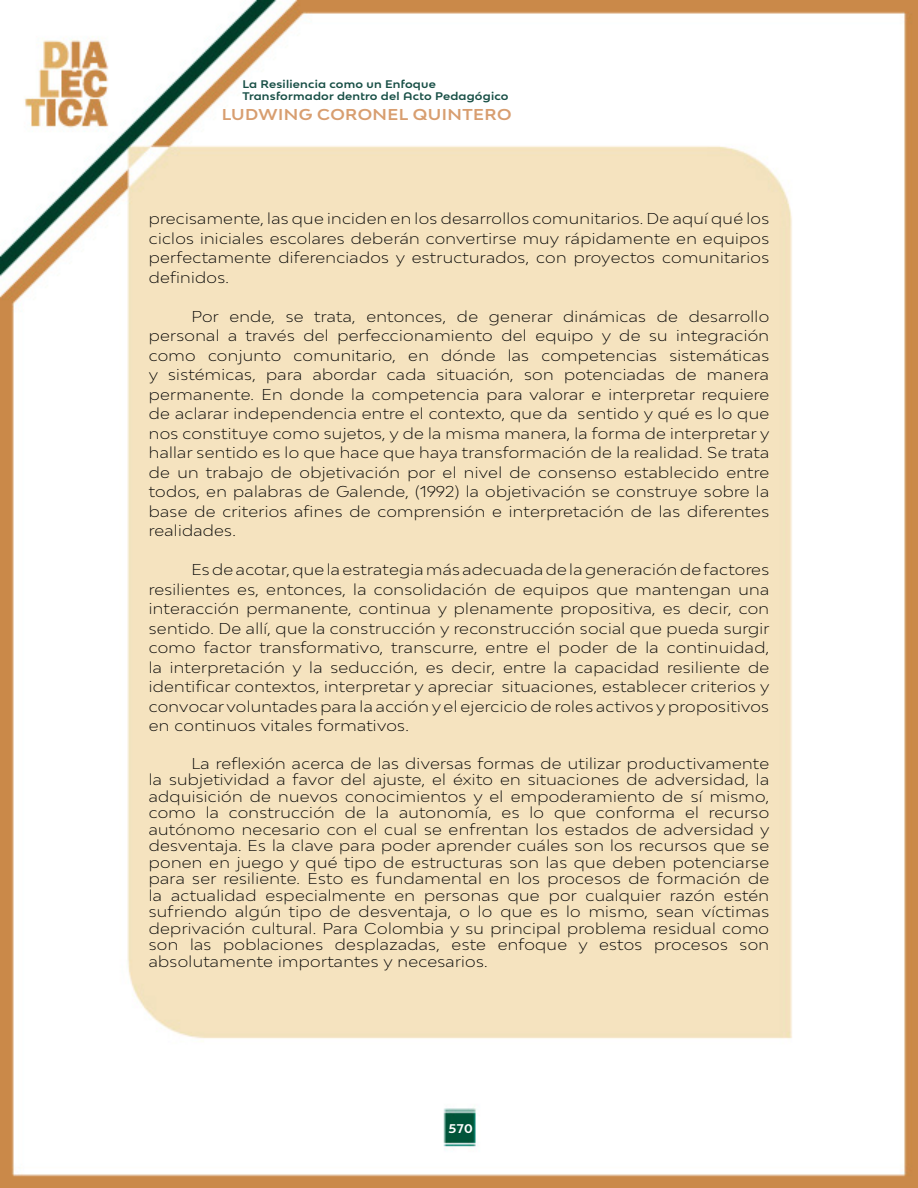
<style>
.page{position:relative;width:918px;height:1188px;background:#fff}
.page>*{position:absolute;margin:0;border:0;box-sizing:border-box;transform-origin:0 0}
.t1{font:300 expanded 15px/19.5px "Bw Modelica";letter-spacing:.02em;color:#000;text-align:justify}
.t2{font:700 expanded 15px "Bw Modelica SS01";letter-spacing:.03em;color:#d89e70}
.t3{font:700 expanded 12px "Bw Modelica SS01";color:#fff}
.t4{font:700 expanded 10.5px/12px "Bw Modelica SS01";letter-spacing:.02em;color:#184f46}
</style>
<div class="page">
<img style="left:0;top:0;width:918px;height:1188px">
<p class="t4" style="left:242px;top:78px;width:268px">La Resiliencia como un Enfoque<br>Transformador dentro del Acto Pedagógico</p>
<p class="t2" style="left:222px;top:105px;width:291px">LUDWING CORONEL QUINTERO</p>
<p class="t1" style="left:149px;top:209px;width:622px">precisamente, las que inciden en los desarrollos comunitarios. De aquí qué los ciclos iniciales escolares deberán convertirse muy rápidamente en equipos perfectamente diferenciados y estructurados, con proyectos comunitarios definidos.</p>
<p class="t1" style="left:149px;top:306px;width:622px;text-indent:43px">Por ende, se trata, entonces, de generar dinámicas de desarrollo personal a través del perfeccionamiento del equipo y de su integración como conjunto comunitario, en dónde las competencias sistemáticas y sistémicas, para abordar cada situación, son potenciadas de manera permanente. En donde la competencia para valorar e interpretar requiere de aclarar independencia entre el contexto, que da sentido y qué es lo que nos constituye como sujetos, y de la misma manera, la forma de interpretar y hallar sentido es lo que hace que haya transformación de la realidad. Se trata de un trabajo de objetivación por el nivel de consenso establecido entre todos, en palabras de Galende, (1992) la objetivación se construye sobre la base de criterios afines de comprensión e interpretación de las diferentes realidades.</p>
<p class="t1" style="left:149px;top:560px;width:622px;text-indent:43px">Es de acotar, que la estrategia más adecuada de la generación de factores resilientes es, entonces, la consolidación de equipos que mantengan una interacción permanente, continua y plenamente propositiva, es decir, con sentido. De allí, que la construcción y reconstrucción social que pueda surgir como factor transformativo, transcurre, entre el poder de la continuidad, la interpretación y la seducción, es decir, entre la capacidad resiliente de identificar contextos, interpretar y apreciar situaciones, establecer criterios y convocar voluntades para la acción y el ejercicio de roles activos y propositivos en continuos vitales formativos.</p>
<p class="t1" style="left:149px;top:755px;width:622px;line-height:16.5px;text-indent:43px">La reflexión acerca de las diversas formas de utilizar productivamente la subjetividad a favor del ajuste, el éxito en situaciones de adversidad, la adquisición de nuevos conocimientos y el empoderamiento de sí mismo, como la construcción de la autonomía, es lo que conforma el recurso autónomo necesario con el cual se enfrentan los estados de adversidad y desventaja. Es la clave para poder aprender cuáles son los recursos que se ponen en juego y qué tipo de estructuras son las que deben potenciarse para ser resiliente. Esto es fundamental en los procesos de formación de la actualidad especialmente en personas que por cualquier razón estén sufriendo algún tipo de desventaja, o lo que es lo mismo, sean víctimas deprivación cultural. Para Colombia y su principal problema residual como son las poblaciones desplazadas, este enfoque y estos procesos son absolutamente importantes y necesarios.</p>
<p class="t3" style="left:449px;top:1121px;width:26px">570</p>
</div>
